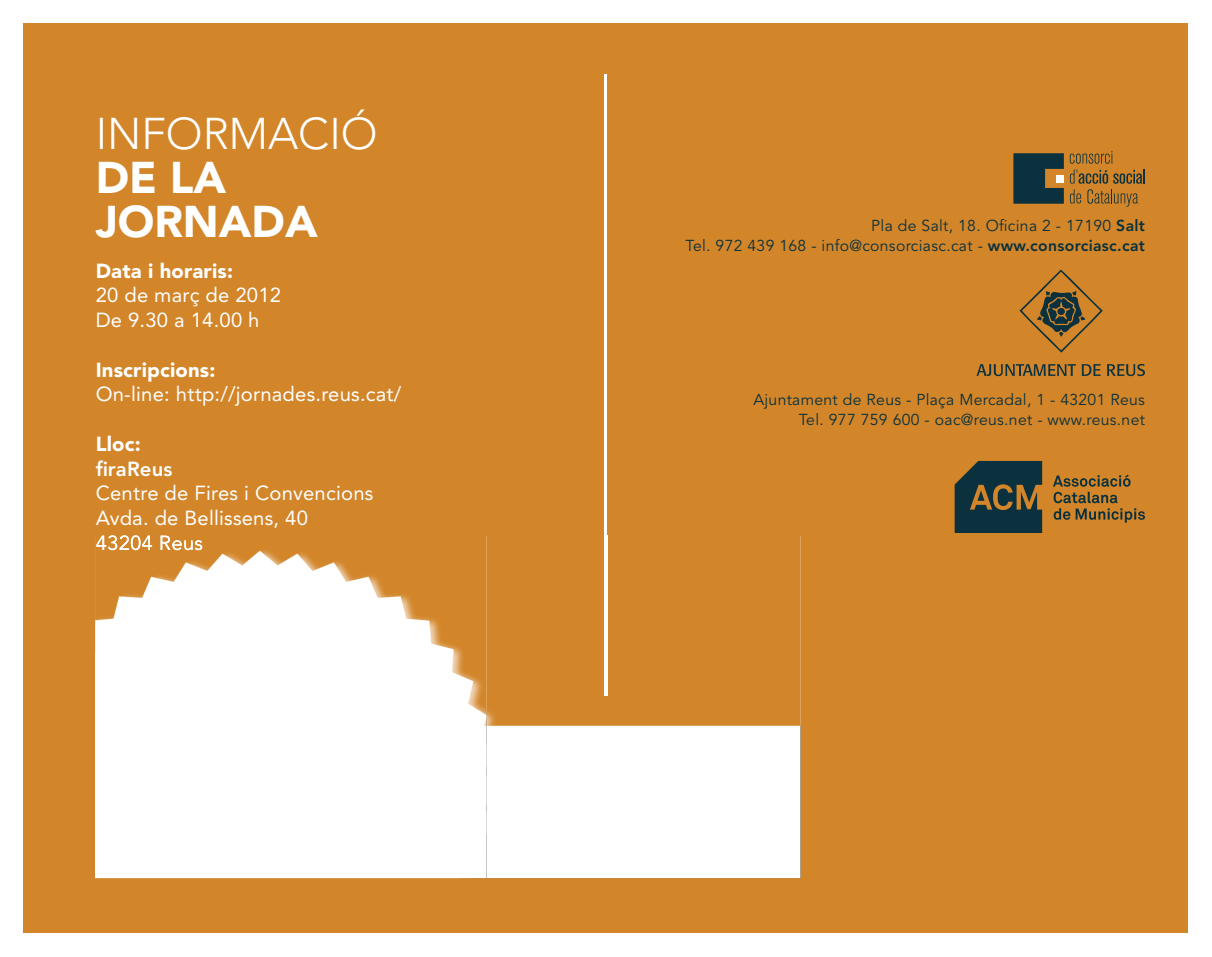
<style>
.page{position:relative;width:1212px;height:957px;background:#fff}
.page>*{position:absolute;margin:0;border:0;box-sizing:border-box;transform-origin:0 0}
.t1{font:900 44.1px/44.1px "Avenir";color:#fff}
.t2{font:300 44.1px "Avenir";color:#fff}
.t3{font:20.25px/24.8px "Avenir";letter-spacing:.01em;color:#fff}
.t4{font:900 20.25px "Avenir";letter-spacing:.01em;color:#fff}
.t5{font:800 20.25px "Avenir";letter-spacing:.01em;color:#fff}
.t6{font:15.75px/20.2px "Avenir";letter-spacing:.02em;color:#0a313d;text-align:right}
.s1{font-weight:800}
</style>
<div class="page">
<div style="left:24px;top:24px;width:1164px;height:909px;background:#d28529"></div>
<svg style="left:1013px;top:153px;width:51px;height:51px;background:#263d3b"></svg>
<div style="left:1056px;top:175px;width:7px;height:7px;background:#fff"></div>
<svg style="left:1070px;top:151px;width:75px;height:56px"></svg>
<hr style="left:605px;top:74px;width:2px;height:621px;background:#fff">
<img style="left:95px;top:536px;width:392px;height:342px">
<img style="left:487px;top:536px;width:313px;height:342px">
<img style="left:96px;top:536px;width:106px;height:14px">
<img style="left:605px;top:536px;width:2px;height:159px">
<svg style="left:1019px;top:269px;width:84px;height:83px"></svg>
<svg style="left:976px;top:364px;width:100px;height:12px"></svg>
<svg style="left:1082px;top:364px;width:18px;height:12px"></svg>
<svg style="left:1107px;top:364px;width:38px;height:12px"></svg>
<svg style="left:955px;top:461px;width:87px;height:72px"></svg>
<svg style="left:1053px;top:474px;width:92px;height:49px"></svg>
<h1 class="t2" style="left:96px;top:108px;width:283px">INFORMACIÓ</h1>
<h1 class="t1" style="left:96px;top:155px;width:224px">DE LA<br>JORNADA</h1>
<p class="t4" style="left:96px;top:258px;width:139px">Data i horaris:</p>
<p class="t3" style="left:96px;top:283px;width:187px">20 de març de 2012<br>De 9.30 a 14.00 h</p>
<p class="t4" style="left:96px;top:357px;width:121px">Inscripcions:</p>
<p class="t3" style="left:96px;top:382px;width:307px">On-line: http://jornades.reus.cat/</p>
<p class="t4" style="left:96px;top:431px;width:47px">Lloc:</p>
<p class="t5" style="left:96px;top:456px;width:78px">firaReus</p>
<p class="t3" style="left:96px;top:481px;width:279px">Centre de Fires i Convencions<br>Avda. de Bellissens, 40</p>
<p class="t6" style="left:685px;top:215px;width:461px">Pla de Salt, 18. Oficina 2 - 17190 <span class="s1">Salt<br></span>Tel. 972 439 168 - info@consorciasc.cat - <span class="s1">www.consorciasc.cat</span></p>
<p class="t6" style="left:753px;top:390px;width:393px">Ajuntament de Reus - Plaça Mercadal, 1 - 43201 Reus<br>Tel. 977 759 600 - oac@reus.net - www.reus.net</p>
</div>
